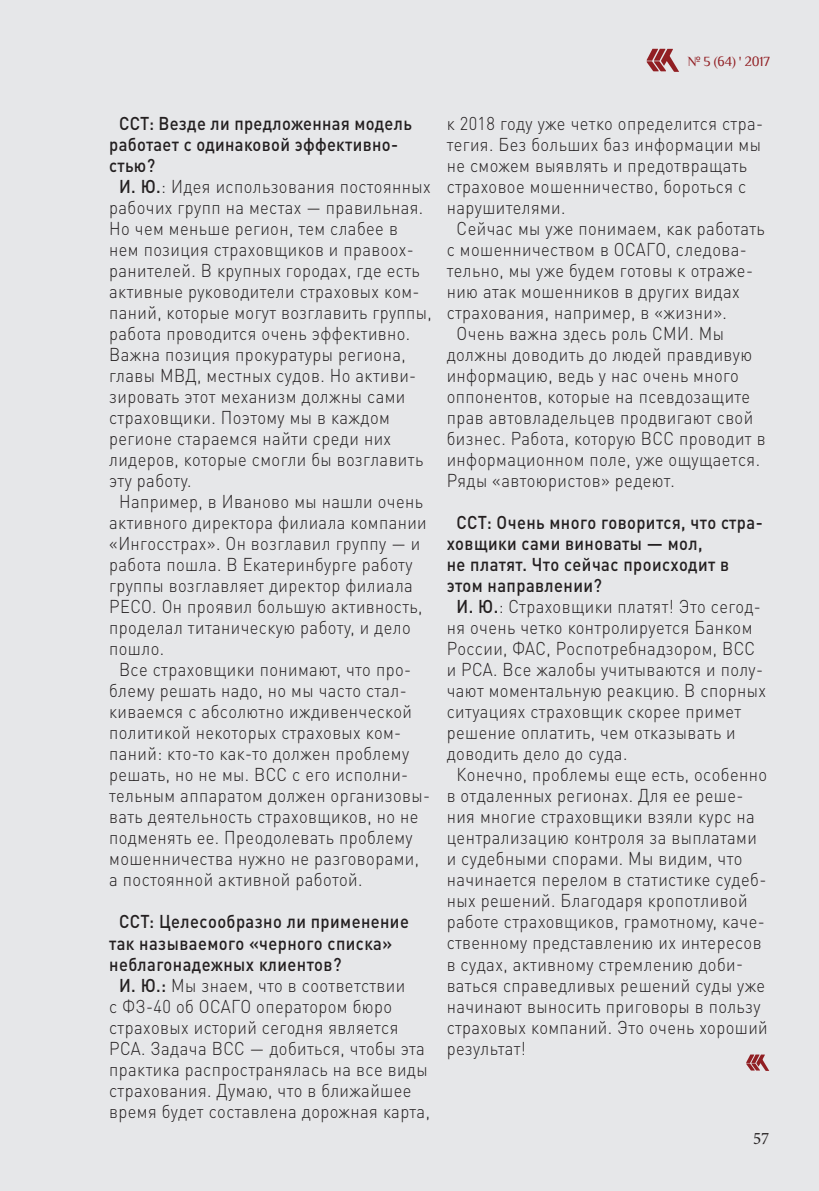
<style>
.page{position:relative;width:819px;height:1191px;background:#e6e7e9}
.page>*{position:absolute;margin:0;border:0;box-sizing:border-box;transform-origin:0 0}
.t1{font:300 18.38px "DIN Pro";letter-spacing:.025em;color:#231f20;scale:.9 1}
.t2{font:500 18.38px "DIN Pro";letter-spacing:.025em;color:#231f20;scale:.9 1}
.t3{font:17.5px "Minion Pro";color:#231f20;scale:.96 1}
.t4{font:14px "Philosopher";letter-spacing:-.01em;color:#911f23;scale:.96 1}
.s1{font-weight:500}
</style>
<div class="page">
<svg style="left:646px;top:49px;width:33px;height:23px"></svg>
<svg style="left:746px;top:1054px;width:23px;height:17px"></svg>
<p class="t4" style="left:687px;top:54px;width:87px">№ 5 (64) ' 2017</p>
<p class="t2" style="left:119px;top:111px;width:327px">ССТ: Везде ли предложенная модель</p>
<p class="t2" style="left:109px;top:132px;width:322px">работает с одинаковой эффективно-</p>
<p class="t2" style="left:109px;top:153px;width:53px">стью?</p>
<p class="t1" style="left:119px;top:174px;width:348px"><span class="s1">И. Ю.</span>: Идея использования постоянных</p>
<p class="t1" style="left:109px;top:195px;width:350px">рабочих групп на местах — правильная.</p>
<p class="t1" style="left:109px;top:216px;width:322px">Но чем меньше регион, тем слабее в</p>
<p class="t1" style="left:109px;top:237px;width:340px">нем позиция страховщиков и правоох-</p>
<p class="t1" style="left:109px;top:258px;width:346px">ранителей. В крупных городах, где есть</p>
<p class="t1" style="left:109px;top:279px;width:346px">активные руководители страховых ком-</p>
<p class="t1" style="left:109px;top:300px;width:360px">паний, которые могут возглавить группы,</p>
<p class="t1" style="left:109px;top:321px;width:336px">работа проводится очень эффективно.</p>
<p class="t1" style="left:109px;top:342px;width:331px">Важна позиция прокуратуры региона,</p>
<p class="t1" style="left:109px;top:363px;width:343px">главы МВД, местных судов. Но активи-</p>
<p class="t1" style="left:109px;top:384px;width:330px">зировать этот механизм должны сами</p>
<p class="t1" style="left:109px;top:405px;width:313px">страховщики. Поэтому мы в каждом</p>
<p class="t1" style="left:109px;top:426px;width:315px">регионе стараемся найти среди них</p>
<p class="t1" style="left:109px;top:447px;width:350px">лидеров, которые смогли бы возглавить</p>
<p class="t1" style="left:109px;top:468px;width:93px">эту работу.</p>
<p class="t1" style="left:119px;top:489px;width:339px">Например, в Иваново мы нашли очень</p>
<p class="t1" style="left:109px;top:510px;width:354px">активного директора филиала компании</p>
<p class="t1" style="left:109px;top:531px;width:347px">«Ингосстрах». Он возглавил группу — и</p>
<p class="t1" style="left:109px;top:552px;width:338px">работа пошла. В Екатеринбурге работу</p>
<p class="t1" style="left:109px;top:573px;width:339px">группы возглавляет директор филиала</p>
<p class="t1" style="left:109px;top:594px;width:349px">РЕСО. Он проявил большую активность,</p>
<p class="t1" style="left:109px;top:615px;width:336px">проделал титаническую работу, и дело</p>
<p class="t1" style="left:109px;top:636px;width:63px">пошло.</p>
<p class="t1" style="left:119px;top:657px;width:326px">Все страховщики понимают, что про-</p>
<p class="t1" style="left:109px;top:678px;width:332px">блему решать надо, но мы часто стал-</p>
<p class="t1" style="left:109px;top:699px;width:338px">киваемся с абсолютно иждивенческой</p>
<p class="t1" style="left:109px;top:720px;width:326px">политикой некоторых страховых ком-</p>
<p class="t1" style="left:109px;top:741px;width:335px">паний: кто-то как-то должен проблему</p>
<p class="t1" style="left:109px;top:762px;width:334px">решать, но не мы. ВСС с его исполни-</p>
<p class="t1" style="left:109px;top:783px;width:358px">тельным аппаратом должен организовы-</p>
<p class="t1" style="left:109px;top:804px;width:345px">вать деятельность страховщиков, но не</p>
<p class="t1" style="left:109px;top:825px;width:339px">подменять ее. Преодолевать проблему</p>
<p class="t1" style="left:109px;top:846px;width:346px">мошенничества нужно не разговорами,</p>
<p class="t1" style="left:109px;top:867px;width:283px">а постоянной активной работой.</p>
<p class="t2" style="left:119px;top:909px;width:323px">ССТ: Целесообразно ли применение</p>
<p class="t2" style="left:109px;top:930px;width:316px">так называемого «черного списка»</p>
<p class="t2" style="left:109px;top:951px;width:259px">неблагонадежных клиентов?</p>
<p class="t1" style="left:119px;top:972px;width:319px"><span class="s1">И. Ю.:</span> Мы знаем, что в соответствии</p>
<p class="t1" style="left:109px;top:993px;width:316px">с ФЗ-40 об ОСАГО оператором бюро</p>
<p class="t1" style="left:109px;top:1014px;width:323px">страховых историй сегодня является</p>
<p class="t1" style="left:109px;top:1035px;width:352px">РСА. Задача ВСС — добиться, чтобы эта</p>
<p class="t1" style="left:109px;top:1056px;width:355px">практика распространялась на все виды</p>
<p class="t1" style="left:109px;top:1077px;width:337px">страхования. Думаю, что в ближайшее</p>
<p class="t1" style="left:109px;top:1098px;width:358px">время будет составлена дорожная карта,</p>
<p class="t1" style="left:446px;top:111px;width:353px">к 2018 году уже четко определится стра-</p>
<p class="t1" style="left:446px;top:132px;width:351px">тегия. Без больших баз информации мы</p>
<p class="t1" style="left:446px;top:153px;width:335px">не сможем выявлять и предотвращать</p>
<p class="t1" style="left:446px;top:174px;width:334px">страховое мошенничество, бороться с</p>
<p class="t1" style="left:446px;top:195px;width:133px">нарушителями.</p>
<p class="t1" style="left:456px;top:216px;width:344px">Сейчас мы уже понимаем, как работать</p>
<p class="t1" style="left:446px;top:237px;width:335px">с мошенничеством в ОСАГО, следова-</p>
<p class="t1" style="left:446px;top:258px;width:342px">тельно, мы уже будем готовы к отраже-</p>
<p class="t1" style="left:446px;top:279px;width:327px">нию атак мошенников в других видах</p>
<p class="t1" style="left:446px;top:300px;width:313px">страхования, например, в «жизни».</p>
<p class="t1" style="left:456px;top:321px;width:299px">Очень важна здесь роль СМИ. Мы</p>
<p class="t1" style="left:446px;top:342px;width:341px">должны доводить до людей правдивую</p>
<p class="t1" style="left:446px;top:363px;width:326px">информацию, ведь у нас очень много</p>
<p class="t1" style="left:446px;top:384px;width:339px">оппонентов, которые на псевдозащите</p>
<p class="t1" style="left:446px;top:405px;width:342px">прав автовладельцев продвигают свой</p>
<p class="t1" style="left:446px;top:426px;width:356px">бизнес. Работа, которую ВСС проводит в</p>
<p class="t1" style="left:446px;top:447px;width:349px">информационном поле, уже ощущается.</p>
<p class="t1" style="left:446px;top:468px;width:255px">Ряды «автоюристов» редеют.</p>
<p class="t2" style="left:456px;top:510px;width:341px">ССТ: Очень много говорится, что стра-</p>
<p class="t2" style="left:446px;top:531px;width:286px">ховщики сами виноваты — мол,</p>
<p class="t2" style="left:446px;top:552px;width:315px">не платят. Что сейчас происходит в</p>
<p class="t2" style="left:446px;top:573px;width:174px">этом направлении?</p>
<p class="t1" style="left:456px;top:594px;width:340px"><span class="s1">И. Ю.</span>: Страховщики платят! Это сегод-</p>
<p class="t1" style="left:446px;top:615px;width:341px">ня очень четко контролируется Банком</p>
<p class="t1" style="left:446px;top:636px;width:344px">России, ФАС, Роспотребнадзором, ВСС</p>
<p class="t1" style="left:446px;top:657px;width:353px">и РСА. Все жалобы учитываются и полу-</p>
<p class="t1" style="left:446px;top:678px;width:356px">чают моментальную реакцию. В спорных</p>
<p class="t1" style="left:446px;top:699px;width:329px">ситуациях страховщик скорее примет</p>
<p class="t1" style="left:446px;top:720px;width:322px">решение оплатить, чем отказывать и</p>
<p class="t1" style="left:446px;top:741px;width:202px">доводить дело до суда.</p>
<p class="t1" style="left:456px;top:762px;width:346px">Конечно, проблемы еще есть, особенно</p>
<p class="t1" style="left:446px;top:783px;width:331px">в отдаленных регионах. Для ее реше-</p>
<p class="t1" style="left:446px;top:804px;width:344px">ния многие страховщики взяли курс на</p>
<p class="t1" style="left:446px;top:825px;width:346px">централизацию контроля за выплатами</p>
<p class="t1" style="left:446px;top:846px;width:330px">и судебными спорами. Мы видим, что</p>
<p class="t1" style="left:446px;top:867px;width:357px">начинается перелом в статистике судеб-</p>
<p class="t1" style="left:446px;top:888px;width:336px">ных решений. Благодаря кропотливой</p>
<p class="t1" style="left:446px;top:909px;width:355px">работе страховщиков, грамотному, каче-</p>
<p class="t1" style="left:446px;top:930px;width:351px">ственному представлению их интересов</p>
<p class="t1" style="left:446px;top:951px;width:331px">в судах, активному стремлению доби-</p>
<p class="t1" style="left:446px;top:972px;width:355px">ваться справедливых решений суды уже</p>
<p class="t1" style="left:446px;top:993px;width:350px">начинают выносить приговоры в пользу</p>
<p class="t1" style="left:446px;top:1014px;width:358px">страховых компаний. Это очень хороший</p>
<p class="t1" style="left:446px;top:1035px;width:90px">результат!</p>
<p class="t3" style="left:753px;top:1126px;width:18px">57</p>
</div>
